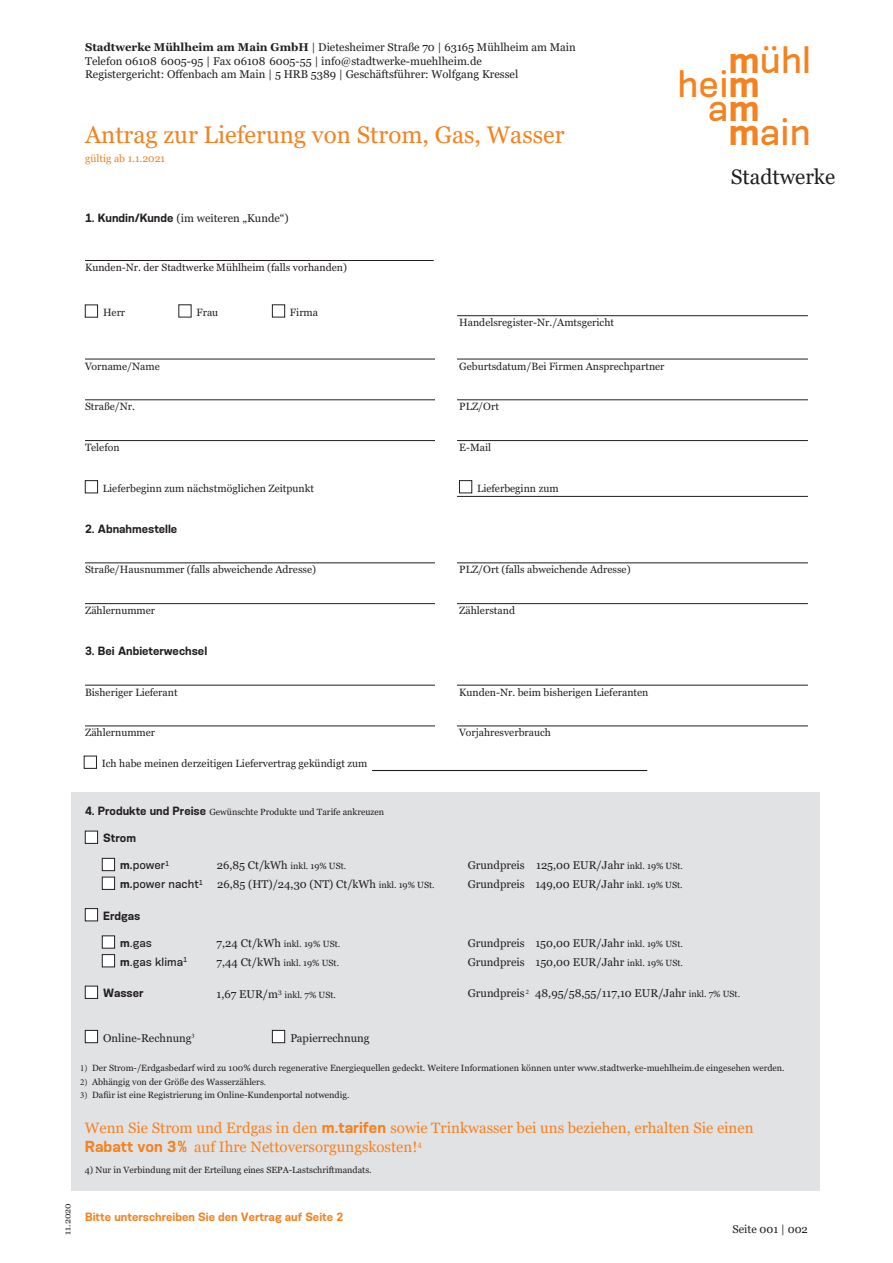
<style>
.page{position:relative;width:893px;height:1263px;background:#fff}
.page>*{position:absolute;margin:0;border:0;box-sizing:border-box;transform-origin:0 0}
.t1{font:500 36px "Konsens";letter-spacing:.005em;color:#f58220}
.t2{font:24px "Georgia";color:#f58220}
.t3{font:21px "Georgia";color:#231f20}
.t4{font:15px/19.5px "Georgia";color:#f58220}
.t5{font:11.25px/13.5px "Georgia";color:#231f20}
.t6{font:11.25px "Georgia Pro";color:#231f20}
.t7{font:700 11.25px "Konsens";color:#231f20}
.t8{font:700 11.25px "Konsens";color:#f58220}
.t9{font:500 11.25px/18.8px "Konsens";color:#231f20}
.t10{font:10.5px "Georgia Pro";color:#231f20}
.t11{font:10.5px "Georgia";color:#231f20}
.t12{font:10.5px "Georgia";color:#f58220}
.t13{font:9px "Georgia Pro";color:#231f20}
.t14{font:9px/18.8px "Georgia";color:#231f20}
.s1{font-weight:700}
.s2{font-family:"Konsens";font-weight:700}
.s3{font-family:"Konsens";font-weight:700;font-size:11.25px}
.s4{font-size:11.25px}
.s5{font-size:9px}
.s6{font-family:"Georgia";font-weight:400}
.s7{font-family:"Minion Pro"}
</style>
<div class="page">
<div style="left:71px;top:792px;width:749px;height:398px;background:#e1e2e4"></div>
<hr style="left:457px;top:315px;width:351px;height:1px;background:#231f20">
<hr style="left:85px;top:260px;width:349px;height:1px;background:#231f20">
<hr style="left:85px;top:359px;width:723px;height:1px;background:#231f20">
<hr style="left:85px;top:399px;width:723px;height:1px;background:#231f20">
<hr style="left:85px;top:440px;width:723px;height:1px;background:#231f20">
<hr style="left:455px;top:496px;width:353px;height:1px;background:#231f20">
<hr style="left:85px;top:562px;width:723px;height:1px;background:#231f20">
<hr style="left:85px;top:603px;width:723px;height:1px;background:#231f20">
<hr style="left:85px;top:685px;width:723px;height:1px;background:#231f20">
<hr style="left:85px;top:726px;width:723px;height:1px;background:#231f20">
<div style="left:102px;top:955px;width:12px;height:12px;background:#fff"></div>
<div style="left:102px;top:954px;width:13px;height:13px;border:1px solid #231f20"></div>
<div style="left:102px;top:877px;width:12px;height:12px;background:#fff"></div>
<div style="left:102px;top:877px;width:13px;height:13px;border:1px solid #231f20"></div>
<div style="left:102px;top:936px;width:12px;height:12px;background:#fff"></div>
<div style="left:102px;top:936px;width:13px;height:12px;border:1px solid #231f20"></div>
<div style="left:102px;top:858px;width:12px;height:12px;background:#fff"></div>
<div style="left:102px;top:858px;width:13px;height:13px;border:1px solid #231f20"></div>
<div style="left:85px;top:305px;width:13px;height:12px;border:1px solid #231f20"></div>
<div style="left:272px;top:305px;width:13px;height:12px;border:1px solid #231f20"></div>
<div style="left:459px;top:480px;width:13px;height:13px;border:1px solid #231f20"></div>
<div style="left:85px;top:986px;width:12px;height:12px;background:#fff"></div>
<div style="left:85px;top:986px;width:13px;height:13px;border:1px solid #231f20"></div>
<div style="left:85px;top:480px;width:13px;height:13px;border:1px solid #231f20"></div>
<div style="left:85px;top:831px;width:12px;height:12px;background:#fff"></div>
<div style="left:85px;top:831px;width:13px;height:13px;border:1px solid #231f20"></div>
<div style="left:85px;top:909px;width:12px;height:12px;background:#fff"></div>
<div style="left:85px;top:908px;width:13px;height:13px;border:1px solid #231f20"></div>
<div style="left:85px;top:1030px;width:12px;height:12px;background:#fff"></div>
<div style="left:85px;top:1030px;width:13px;height:13px;border:1px solid #231f20"></div>
<div style="left:273px;top:1030px;width:11px;height:12px;background:#fff"></div>
<div style="left:272px;top:1030px;width:13px;height:13px;border:1px solid #231f20"></div>
<div style="left:436px;top:241px;width:21px;height:511px;background:#fff"></div>
<div style="left:84px;top:756px;width:13px;height:12px;border:1px solid #231f20"></div>
<hr style="left:372px;top:770px;width:275px;height:1px;background:#231f20">
<p class="t5" style="left:85px;top:41px;width:492px"><span class="s1">Stadtwerke Mühlheim am Main GmbH</span> | Dietesheimer Straße 70 | 63165 Mühlheim am Main<br>Telefon 06108 6005-95 | Fax 06108 6005-55 | info@stadtwerke-muehlheim.de<br>Registergericht: Offenbach am Main | 5 HRB 5389 | Geschäftsführer: Wolfgang Kressel</p>
<h2 class="t2" style="left:85px;top:121px;width:481px">Antrag zur Lieferung von Strom, Gas, Wasser</h2>
<p class="t12" style="left:85px;top:152px;width:82px">gültig ab 1.1.2021</p>
<p class="t6" style="left:85px;top:211px;width:205px"><span class="s2">1. Kundin/Kunde</span> (im weiteren „Kunde“)</p>
<p class="t10" style="left:85px;top:261px;width:263px">Kunden-Nr. der Stadtwerke Mühlheim (falls vorhanden)</p>
<p class="t10" style="left:103px;top:306px;width:24px">Herr</p>
<p class="t10" style="left:196px;top:306px;width:23px">Frau</p>
<p class="t10" style="left:290px;top:306px;width:30px">Firma</p>
<p class="t10" style="left:459px;top:316px;width:156px">Handelsregister-Nr./Amtsgericht</p>
<p class="t10" style="left:85px;top:360px;width:76px">Vorname/Name</p>
<p class="t10" style="left:459px;top:360px;width:207px">Geburtsdatum/Bei Firmen Ansprechpartner</p>
<p class="t10" style="left:85px;top:400px;width:52px">Straße/Nr.</p>
<p class="t10" style="left:459px;top:400px;width:41px">PLZ/Ort</p>
<p class="t10" style="left:85px;top:441px;width:36px">Telefon</p>
<p class="t10" style="left:459px;top:441px;width:33px">E-Mail</p>
<p class="t11" style="left:103px;top:482px;width:213px">Lieferbeginn zum nächstmöglichen Zeitpunkt</p>
<p class="t11" style="left:477px;top:482px;width:83px">Lieferbeginn zum</p>
<p class="t7" style="left:85px;top:524px;width:94px">2. Abnahmestelle</p>
<p class="t10" style="left:85px;top:564px;width:233px">Straße/Hausnummer (falls abweichende Adresse)</p>
<p class="t10" style="left:459px;top:564px;width:173px">PLZ/Ort (falls abweichende Adresse)</p>
<p class="t10" style="left:85px;top:604px;width:72px">Zählernummer</p>
<p class="t10" style="left:459px;top:604px;width:57px">Zählerstand</p>
<p class="t7" style="left:85px;top:646px;width:124px">3. Bei Anbieterwechsel</p>
<p class="t10" style="left:85px;top:686px;width:94px">Bisheriger Lieferant</p>
<p class="t10" style="left:459px;top:686px;width:191px">Kunden-Nr. beim bisherigen Lieferanten</p>
<p class="t10" style="left:85px;top:727px;width:72px">Zählernummer</p>
<p class="t10" style="left:459px;top:727px;width:93px">Vorjahresverbrauch</p>
<p class="t11" style="left:102px;top:757px;width:267px">Ich habe meinen derzeitigen Liefervertrag gekündigt zum</p>
<h1 class="t1" style="left:729px;top:46px;width:84px"><span class="s1">m</span>ühl</h1>
<h1 class="t1" style="left:677px;top:70px;width:84px">hei<span class="s1">m</span></h1>
<h1 class="t1" style="left:708px;top:94px;width:53px">a<span class="s1">m</span></h1>
<h1 class="t1" style="left:729px;top:118px;width:84px"><span class="s1">m</span>ain</h1>
<h3 class="t3" style="left:731px;top:164px;width:106px">Stadtwerke</h3>
<p class="t14" style="left:85px;top:803px;width:301px"><span class="s3">4. Produkte und Preise</span> Gewünschte Produkte und Tarife ankreuzen</p>
<p class="t7" style="left:103px;top:834px;width:34px">Strom</p>
<p class="t9" style="left:120px;top:857px;width:51px"><span class="s1">m.</span>power<sup>1</sup></p>
<p class="t14" style="left:217px;top:857px;width:131px"><span class="s4">26,85 Ct/kWh</span> inkl. 19% USt.</p>
<p class="t9" style="left:120px;top:876px;width:84px"><span class="s1">m.</span>power nacht<sup>1</sup></p>
<p class="t5" style="left:217px;top:878px;width:219px">26,85 (HT)/24,30 (NT) Ct/kWh <span class="s5">inkl. 19% USt.</span></p>
<p class="t7" style="left:103px;top:911px;width:39px">Erdgas</p>
<p class="t9" style="left:120px;top:934px;width:69px"><span class="s1">m</span><span class="s6">.</span>gas<br><span class="s1">m</span><span class="s6">.</span>gas klima<sup>1</sup></p>
<p class="t7" style="left:103px;top:989px;width:42px">Wasser</p>
<p class="t14" style="left:217px;top:935px;width:125px"><span class="s4">7,24 Ct/kWh</span> inkl. 19% USt.<br><span class="s4">7,44 Ct/kWh</span> inkl. 19% USt.</p>
<p class="t14" style="left:217px;top:985px;width:121px"><span class="s4">1,67 EUR/m</span><sup>3</sup> inkl. 7% USt.</p>
<p class="t5" style="left:468px;top:856px;width:217px;line-height:18.8px">Grundpreis 125,00 EUR/Jahr <span class="s5">inkl. 19% USt.<br></span>Grundpreis 149,00 EUR/Jahr <span class="s5">inkl. 19% USt.</span></p>
<p class="t5" style="left:468px;top:934px;width:217px;line-height:18.8px">Grundpreis 150,00 EUR/Jahr <span class="s5">inkl. 19% USt.<br></span>Grundpreis 150,00 EUR/Jahr <span class="s5">inkl. 19% USt.</span></p>
<p class="t5" style="left:468px;top:987px;width:274px">Grundpreis <sup>2</sup> 48,95/58,55/117,10 EUR/Jahr <span class="s5">inkl. 7% USt.</span></p>
<p class="t14" style="left:58px;top:1235px;width:33px;rotate:-90deg">11.2020</p>
<p class="t6" style="left:103px;top:1031px;width:93px">Online-Rechnung<sup>3</sup></p>
<p class="t6" style="left:290px;top:1031px;width:81px">Papierrechnung</p>
<p class="t13" style="left:80px;top:1063px;width:706px"><span class="s7">1)</span> Der Strom-/Erdgasbedarf wird zu 100% durch regenerative Energiequellen gedeckt. Weitere Informationen können unter www.stadtwerke-muehlheim.de eingesehen werden.</p>
<p class="t13" style="left:80px;top:1076px;width:187px"><span class="s7">2)</span> Abhängig von der Größe des Wasserzählers<span class="s7">.</span></p>
<p class="t13" style="left:80px;top:1090px;width:271px"><span class="s7">3)</span> Dafür ist eine Registrierung im Online-Kundenportal notwendig.</p>
<h3 class="t4" style="left:85px;top:1118px;width:670px">Wenn Sie Strom und Erdgas in den <span class="s2">m.tarifen</span> sowie Trinkwasser bei uns beziehen, erhalten Sie einen<br><span class="s2">Rabatt von 3%</span> auf Ihre Nettoversorgungskosten!<sup>4</sup></h3>
<p class="t14" style="left:85px;top:1160px;width:288px">4) Nur in Verbindung mit der Erteilung eines SEPA-Lastschriftmandats.</p>
<p class="t8" style="left:85px;top:1212px;width:260px">Bitte unterschreiben Sie den Vertrag auf Seite 2</p>
<p class="t5" style="left:732px;top:1223px;width:77px">Seite 001 | 002</p>
</div>
